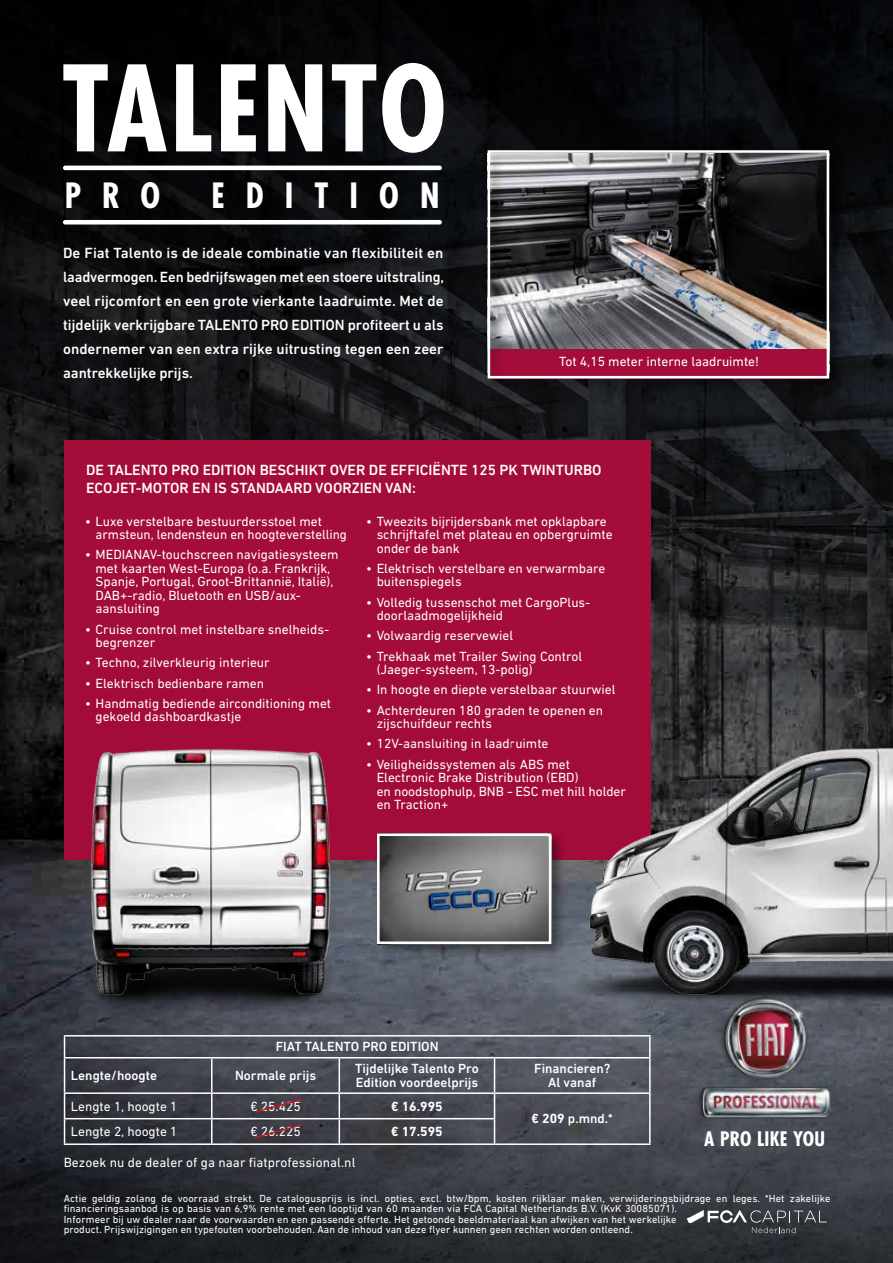
<style>
.page{position:relative;width:893px;height:1263px;background:#fff}
.page>*{position:absolute;margin:0;border:0;box-sizing:border-box;transform-origin:0 0}
.t1{font:700 condensed 115.5px "Futura Std";letter-spacing:.015em;color:#fff}
.t2{font:700 condensed 33.9px "Futura Std";letter-spacing:.62em;color:#fff}
.t3{font:700 condensed 19.5px "Futura Std";letter-spacing:.01em;color:#fff}
.t4{font:500 15px/24px "DIN Next LT Pro";color:#fff;text-align:justify}
.t5{font:13.5px/13.5px "DIN Next LT Pro";color:#fff}
.t6{font:500 13.5px/13.5px "DIN Next LT Pro";color:#fff}
.t7{font:700 13.5px "DIN Next LT Pro";color:#fff}
.t8{font:10.5px/10.5px "DIN Next LT Pro";letter-spacing:.01em;color:#fff}
.s1{font-weight:700}
</style>
<div class="page">
<img style="left:0;top:0;width:893px;height:692px">
<svg style="left:0;top:958px;width:893px;height:305px;background:#373b42"></svg>
<hr style="left:63px;top:166px;width:379px;height:4px;background:#fff;border-radius:2px">
<hr style="left:63px;top:220px;width:379px;height:4px;background:#fff;border-radius:2px">
<svg style="left:64px;top:1039px;width:1px;height:18px"></svg>
<hr style="left:339px;top:1035px;width:156px;height:1px;background:#fff">
<hr style="left:495px;top:1035px;width:156px;height:1px;background:#fff">
<hr style="left:649px;top:1036px;width:2px;height:21px;background:#fff">
<hr style="left:64px;top:1057px;width:148px;height:1px;background:#fff">
<hr style="left:64px;top:1058px;width:1px;height:34px;background:#fff">
<hr style="left:212px;top:1057px;width:127px;height:1px;background:#fff">
<hr style="left:211px;top:1058px;width:1px;height:34px;background:#fff">
<hr style="left:339px;top:1057px;width:156px;height:1px;background:#fff">
<hr style="left:339px;top:1058px;width:1px;height:34px;background:#fff">
<hr style="left:495px;top:1057px;width:156px;height:1px;background:#fff">
<hr style="left:494px;top:1058px;width:1px;height:34px;background:#fff">
<hr style="left:649px;top:1058px;width:2px;height:34px;background:#fff">
<hr style="left:64px;top:1092px;width:148px;height:2px;background:#fff">
<hr style="left:212px;top:1092px;width:127px;height:2px;background:#fff">
<hr style="left:339px;top:1092px;width:156px;height:2px;background:#fff">
<hr style="left:495px;top:1092px;width:156px;height:2px;background:#fff">
<hr style="left:649px;top:1094px;width:2px;height:25px;background:#fff">
<svg style="left:64px;top:1094px;width:1px;height:49px"></svg>
<svg style="left:211px;top:1094px;width:1px;height:49px"></svg>
<svg style="left:339px;top:1094px;width:1px;height:49px"></svg>
<svg style="left:494px;top:1094px;width:1px;height:49px"></svg>
<hr style="left:649px;top:1119px;width:2px;height:24px;background:#fff">
<hr style="left:64px;top:1143px;width:148px;height:2px;background:#fff">
<hr style="left:212px;top:1143px;width:127px;height:2px;background:#fff">
<hr style="left:339px;top:1143px;width:156px;height:2px;background:#fff">
<hr style="left:495px;top:1143px;width:156px;height:2px;background:#fff">
<hr style="left:64px;top:1118px;width:148px;height:1px;background:#fff">
<hr style="left:212px;top:1118px;width:127px;height:1px;background:#fff">
<hr style="left:339px;top:1118px;width:156px;height:1px;background:#fff">
<svg style="left:253px;top:1097px;width:50px;height:17px"></svg>
<svg style="left:253px;top:1123px;width:50px;height:16px"></svg>
<svg style="left:687px;top:1210px;width:140px;height:23px;background:#505257"></svg>
<img style="left:690px;top:1031px;width:152px;height:94px">
<div style="left:64px;top:440px;width:587px;height:408px;background:#a40c39"></div>
<img style="left:511px;top:692px;width:382px;height:339px">
<img style="left:0;top:670px;width:461px;height:369px">
<div style="left:375px;top:831px;width:190px;height:127px;background:#000;opacity:.4"></div>
<img style="left:381px;top:837px;width:131px;height:103px">
<div style="left:377px;top:833px;width:174px;height:111px;border:3px solid #fff"></div>
<img style="left:512px;top:704px;width:381px;height:312px">
<div style="left:485px;top:148px;width:358px;height:245px;background:#000;opacity:.4"></div>
<div style="left:488px;top:150px;width:341px;height:228px;border:3px solid #fff"></div>
<h1 class="t1" style="left:62px;top:37px;width:386px">TALENTO</h1>
<h2 class="t2" style="left:65px;top:175px;width:97px">PRO</h2>
<h2 class="t2" style="left:211px;top:175px;width:230px">EDITION</h2>
<p class="t4" style="left:63px;top:241px;width:383px">De Fiat Talento is de ideale combinatie van flexibiliteit en laadvermogen. Een bedrijfswagen met een stoere uitstraling, veel rijcomfort en een grote vierkante laadruimte. Met de tijdelijk verkrijgbare TALENTO PRO EDITION profiteert u als ondernemer van een extra rijke uitrusting tegen een zeer aantrekkelijke prijs.</p>
<p class="t5" style="left:559px;top:355px;width:201px">Tot 4,15 meter interne laadruimte!</p>
<p class="t4" style="left:86px;top:461px;width:517px;line-height:18px">DE TALENTO PRO EDITION BESCHIKT OVER DE EFFICIËNTE 125 PK TWINTURBO<br>ECOJET-MOTOR EN IS STANDAARD VOORZIEN VAN:</p>
<p class="t5" style="left:96px;top:514px;width:253px;text-indent:-11px">• Luxe verstelbare bestuurdersstoel met armsteun, lendensteun en hoogteverstelling</p>
<p class="t5" style="left:96px;top:548px;width:244px;text-indent:-11px">• MEDIANAV-touchscreen navigatiesysteem met kaarten West-Europa (o.a. Frankrijk, Spanje, Portugal, Groot-Brittannië, Italië), DAB+-radio, Bluetooth en USB/aux&shy;aansluiting</p>
<p class="t5" style="left:96px;top:622px;width:235px;text-indent:-11px">• Cruise control met instelbare snelheids&shy;begrenzer</p>
<p class="t5" style="left:85px;top:656px;width:186px">• Techno, zilverkleurig interieur</p>
<p class="t5" style="left:85px;top:676px;width:181px">• Elektrisch bedienbare ramen</p>
<p class="t5" style="left:96px;top:696px;width:237px;text-indent:-11px">• Handmatig bediende airconditioning met gekoeld dashboardkastje</p>
<p class="t5" style="left:377px;top:514px;width:237px;text-indent:-11px">• Tweezits bijrijdersbank met opklapbare schrijftafel met plateau en opbergruimte onder de bank</p>
<p class="t5" style="left:377px;top:561px;width:230px;text-indent:-11px">• Elektrisch verstelbare en verwarmbare buitenspiegels</p>
<p class="t5" style="left:377px;top:595px;width:215px;text-indent:-11px">• Volledig tussenschot met CargoPlus&shy;doorlaadmogelijkheid</p>
<p class="t5" style="left:366px;top:629px;width:148px">• Volwaardig reservewiel</p>
<p class="t5" style="left:377px;top:649px;width:207px;text-indent:-11px">• Trekhaak met Trailer Swing Control (Jaeger-systeem, 13-polig)</p>
<p class="t5" style="left:366px;top:683px;width:251px">• In hoogte en diepte verstelbaar stuurwiel</p>
<p class="t5" style="left:377px;top:703px;width:228px;text-indent:-11px">• Achterdeuren 180 graden te openen en zijschuifdeur rechts</p>
<p class="t5" style="left:366px;top:737px;width:184px">• 12V-aansluiting in laadruimte</p>
<p class="t5" style="left:377px;top:757px;width:251px;text-indent:-11px">• Veiligheidssystemen als ABS met<br>Electronic Brake Distribution (EBD)<br>en noodstophulp, BNB - ESC met hill holder en Traction+</p>
<p class="t6" style="left:276px;top:1040px;width:164px">FIAT TALENTO PRO EDITION</p>
<p class="t6" style="left:71px;top:1069px;width:88px">Lengte/hoogte</p>
<p class="t6" style="left:235px;top:1069px;width:82px">Normale prijs</p>
<p class="t6" style="left:355px;top:1062px;width:125px">Tijdelijke Talento Pro<br>Edition voordeelprijs</p>
<p class="t6" style="left:534px;top:1062px;width:78px;text-align:center">Financieren?<br>Al vanaf</p>
<p class="t5" style="left:71px;top:1099px;width:108px">Lengte 1, hoogte 1</p>
<p class="t5" style="left:250px;top:1099px;width:52px">€ 25.425</p>
<p class="t7" style="left:391px;top:1098px;width:53px">€ 16.995</p>
<p class="t6" style="left:532px;top:1112px;width:83px"><span class="s1">€ 209</span> p.mnd.*</p>
<p class="t5" style="left:71px;top:1124px;width:108px">Lengte 2, hoogte 1</p>
<p class="t5" style="left:250px;top:1124px;width:52px">€ 26.225</p>
<p class="t7" style="left:391px;top:1123px;width:53px">€ 17.595</p>
<h3 class="t3" style="left:704px;top:1126px;width:122px">A PRO LIKE YOU</h3>
<p class="t5" style="left:64px;top:1155px;width:293px">Bezoek nu de dealer of ga naar fiatprofessional.nl</p>
<p class="t8" style="left:64px;top:1193px;width:768px">Actie geldig zolang de voorraad strekt. De catalogusprijs is incl. opties, excl. btw/bpm, kosten rijklaar maken, verwijderingsbijdrage en leges. *Het zakelijke financieringsaanbod is op basis van 6,9% rente met een looptijd van 60 maanden via FCA Capital Netherlands B.V. (KvK 30085071).<br>Informeer bij uw dealer naar de voorwaarden en een passende offerte. Het getoonde beeldmateriaal kan afwijken van het werkelijke<br>product. Prijswijzigingen en typefouten voorbehouden. Aan de inhoud van deze flyer kunnen geen rechten worden ontleend.</p>
</div>
